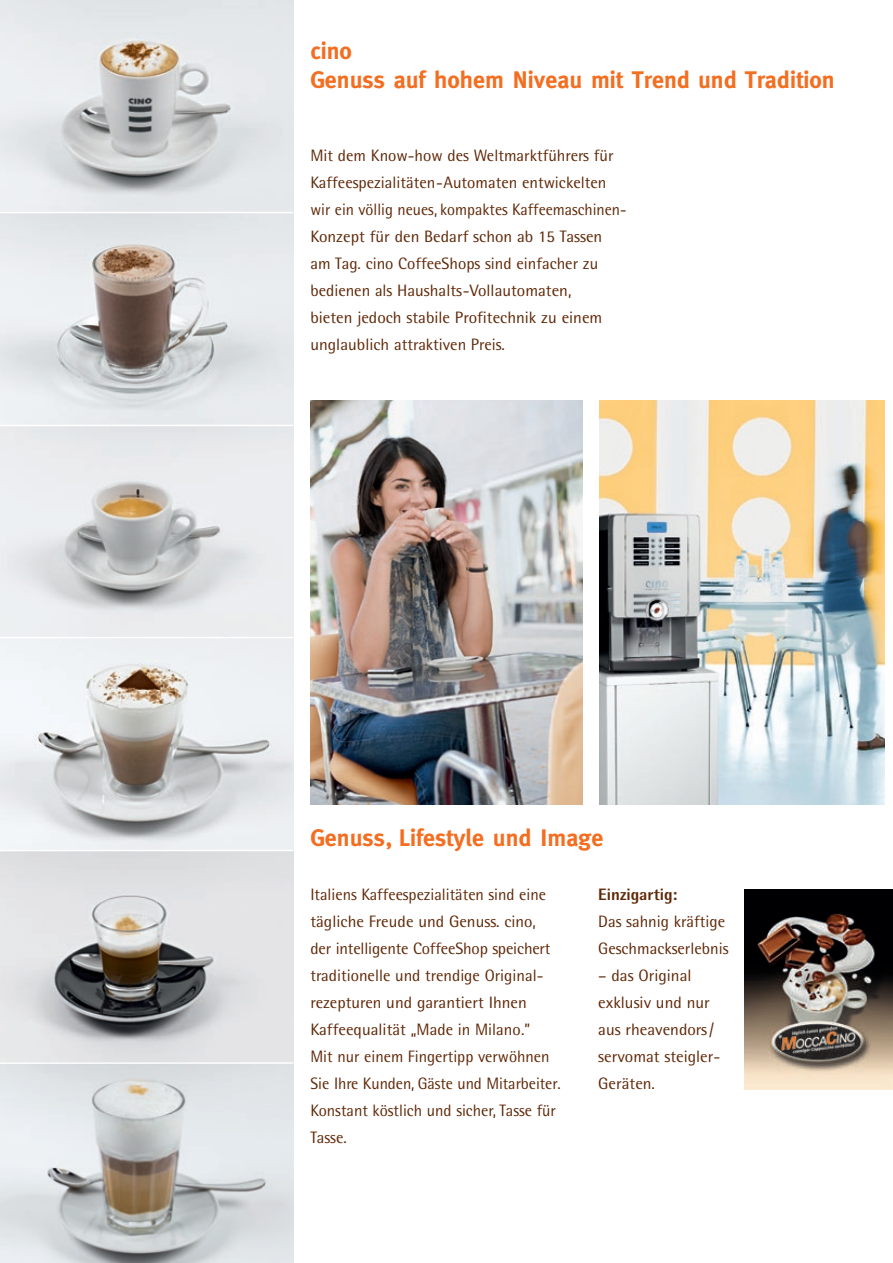
<style>
.page{position:relative;width:893px;height:1263px;background:#fff}
.page>*{position:absolute;margin:0;border:0;box-sizing:border-box;transform-origin:0 0}
.t1{font:700 24px/28.8px "Meta";color:#f36e21}
.t2{font:16.5px/27px "Rotis Semi Sans";color:#5f2706}
.t3{font:800 16.5px "Rotis Semi Sans";color:#5f2706}
</style>
<div class="page">
<img style="left:600px;top:401px;width:284px;height:404px">
<img style="left:310px;top:401px;width:273px;height:404px">
<img style="left:744px;top:889px;width:149px;height:200px">
<img style="left:0;top:0;width:293px;height:212px">
<svg style="left:0;top:213px;width:293px;height:212px;fill:#e3e7ea"></svg>
<svg style="left:0;top:426px;width:293px;height:211px;fill:#eaebed"></svg>
<svg style="left:0;top:638px;width:293px;height:212px"></svg>
<svg style="left:0;top:851px;width:293px;height:211px;fill:#e0e1e3"></svg>
<svg style="left:0;top:1064px;width:293px;height:199px"></svg>
<h1 class="t1" style="left:310px;top:36px;width:526px">cino<br>Genuss auf hohem Niveau mit Trend und Tradition</h1>
<p class="t2" style="left:310px;top:142px;width:318px">Mit dem Know-how des Weltmarktführers für Kaffeespezialitäten-Automaten entwickelten wir ein völlig neues, kompaktes Kaffeemaschinen-Konzept für den Bedarf schon ab 15 Tassen<br>am Tag. cino CoffeeShops sind einfacher zu bedienen als Haushalts-Vollautomaten,<br>bieten jedoch stabile Profitechnik zu einem unglaublich attraktiven Preis.</p>
<h1 class="t1" style="left:310px;top:823px;width:295px">Genuss, Lifestyle und Image</h1>
<p class="t2" style="left:310px;top:880px;width:252px">Italiens Kaffeespezialitäten sind eine tägliche Freude und Genuss. cino, der intelligente CoffeeShop speichert traditionelle und trendige Original&shy;rezepturen und garantiert Ihnen Kaffeequalität „Made in Milano.”<br>Mit nur einem Fingertipp verwöhnen Sie Ihre Kunden, Gäste und Mitarbeiter.<br>Konstant köstlich und sicher, Tasse für Tasse.</p>
<p class="t3" style="left:598px;top:884px;width:81px">Einzigartig:</p>
<p class="t2" style="left:598px;top:908px;width:132px">Das sahnig kräftige<br>Geschmackserlebnis</p>
<p class="t2" style="left:598px;top:962px;width:124px">– das Original exklusiv und nur aus rheavendors/ servomat steigler-<br>Geräten.</p>
</div>
